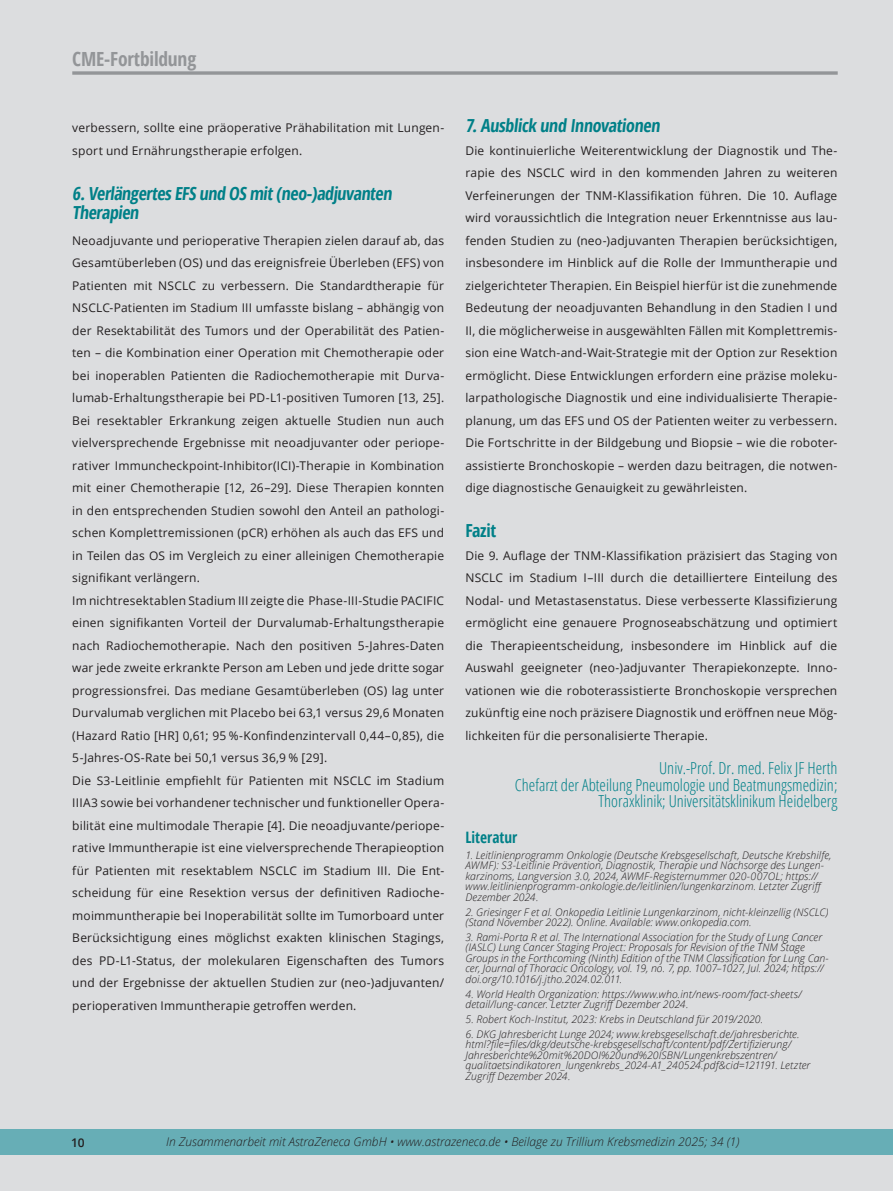
<style>
.page{position:relative;width:893px;height:1191px;background:#dcdddf}
.page>*{position:absolute;margin:0;border:0;box-sizing:border-box;transform-origin:0 0}
.t1{font:700 condensed 19.5px "Open Sans";letter-spacing:-.01em;color:#939598}
.t2{font:700 condensed 18px/19.5px "Open Sans";letter-spacing:-.02em;color:#008088}
.t3{font:300 condensed 16.5px/16.5px "Open Sans";color:#008088;text-align:right}
.t4{font:700 condensed 15.75px "Open Sans";color:#008088}
.t5{font:12px/22.5px "Open Sans";letter-spacing:.015em;color:#231f20}
.t6{font:italic 300 12px "Open Sans";color:#231f20}
.t7{font:600 12px "Open Sans";color:#231f20}
.t8{font:italic 300 10.5px/10.5px "Open Sans";letter-spacing:.005em;color:#231f20}
</style>
<div class="page">
<div style="left:0;top:1129px;width:893px;height:26px;background:#67aeb6"></div>
<svg style="left:72px;top:71px;width:766px;height:4px;background:#9ea0a2"></svg>
<h1 class="t1" style="left:71px;top:45px;width:99px">Schwerpunkt</h1>
<h1 class="t1" style="left:72px;top:45px;width:125px">CME-Fortbildung</h1>
<p class="t5" style="left:72px;top:116px;width:373px">verbessern, sollte eine präoperative Prähabilitation mit Lungen&shy;sport und Ernährungstherapie erfolgen.</p>
<h2 class="t2" style="left:72px;top:183px;width:324px">6.VerlängertesEFS und OS mit(neo-)adjuvanten<br>Therapien</h2>
<p class="t5" style="left:72px;top:229px;width:373px">Neoadjuvante und perioperative Therapien zielen darauf ab, das Gesamtüberleben (OS) und das ereignisfreie Überleben (EFS) von Patienten mit NSCLC zu verbessern. Die Standardtherapie für NSCLC-Patienten im Stadium III umfasste bislang – abhängig von der Resektabilität des Tumors und der Operabilität des Patien&shy;ten – die Kombination einer Operation mit Chemotherapie oder bei inoperablen Patienten die Radiochemotherapie mit Durva&shy;lumab-Erhaltungstherapie bei PD-L1-positiven Tumoren [13, 25].<br>Bei resektabler Erkrankung zeigen aktuelle Studien nun auch vielversprechende Ergebnisse mit neoadjuvanter oder periope&shy;rativer Immuncheckpoint-Inhibitor(ICI)-Therapie in Kombination mit einer Chemotherapie [12, 26–29]. Diese Therapien konnten in den entsprechenden Studien sowohl den Anteil an pathologi&shy;schen Komplettremissionen (pCR) erhöhen als auch das EFS und in Teilen das OS im Vergleich zu einer alleinigen Chemotherapie signifikant verlängern.<br>Im nichtresektablen Stadium III zeigte die Phase-III-Studie PACIFIC einen signifikanten Vorteil der Durvalumab-Erhaltungstherapie nach Radiochemotherapie. Nach den positiven 5-Jahres-Daten war jede zweite erkrankte Person am Leben und jede dritte sogar progressionsfrei. Das mediane Gesamtüberleben (OS) lag unter Durvalumab verglichen mit Placebo bei 63,1 versus 29,6 Monaten (Hazard Ratio [HR] 0,61; 95 %-Konfindenzintervall 0,44–0,85), die 5-Jahres-OS-Rate bei 50,1 versus 36,9 % [29].<br>Die S3-Leitlinie empfiehlt für Patienten mit NSCLC im Stadium IIIA3 sowie bei vorhandener technischer und funktioneller Opera&shy;bilität eine multimodale Therapie [4]. Die neoadjuvante/periope&shy;rative Immuntherapie ist eine vielversprechende Therapieoption für Patienten mit resektablem NSCLC im Stadium III. Die Ent&shy;scheidung für eine Resektion versus der definitiven Radioche&shy;moimmuntherapie bei Inoperabilität sollte im Tumorboard unter Berücksichtigung eines möglichst exakten klinischen Stagings, des PD-L1-Status, der molekularen Eigenschaften des Tumors und der Ergebnisse der aktuellen Studien zur (neo-)adjuvanten/ perioperativen Immuntherapie getroffen werden.</p>
<h2 class="t2" style="left:465px;top:115px;width:199px">7.Ausblick und Innovationen</h2>
<p class="t5" style="left:465px;top:139px;width:373px;text-align:justify">Die kontinuierliche Weiterentwicklung der Diagnostik und The&shy;rapie des NSCLC wird in den kommenden Jahren zu weiteren Verfeinerungen der TNM-Klassifikation führen. Die 10. Auflage wird voraussichtlich die Integration neuer Erkenntnisse aus lau&shy;fenden Studien zu (neo-)adjuvanten Therapien berücksichtigen, insbesondere im Hinblick auf die Rolle der Immuntherapie und zielgerichteter Therapien. Ein Beispiel hierfür ist die zunehmende Bedeutung der neoadjuvanten Behandlung in den Stadien I und II, die möglicherweise in ausgewählten Fällen mit Komplettremis&shy;sion eine Watch-and-Wait-Strategie mit der Option zur Resektion ermöglicht. Diese Entwicklungen erfordern eine präzise moleku&shy;larpathologische Diagnostik und eine individualisierte Therapie&shy;planung, um das EFS und OS der Patienten weiter zu verbessern.<br>Die Fortschritte in der Bildgebung und Biopsie – wie die roboter&shy;assistierte Bronchoskopie – werden dazu beitragen, die notwen&shy;dige diagnostische Genauigkeit zu gewährleisten.</p>
<h2 class="t2" style="left:465px;top:520px;width:32px">Fazit</h2>
<p class="t5" style="left:465px;top:544px;width:373px;text-align:justify">Die 9. Auflage der TNM-Klassifikation präzisiert das Staging von NSCLC im Stadium I–III durch die detailliertere Einteilung des Nodal- und Metastasenstatus. Diese verbesserte Klassifizierung ermöglicht eine genauere Prognoseabschätzung und optimiert die Therapieentscheidung, insbesondere im Hinblick auf die Auswahl geeigneter (neo-)adjuvanter Therapiekonzepte. Inno&shy;vationen wie die roboterassistierte Bronchoskopie versprechen zukünftig eine noch präzisere Diagnostik und eröffnen neue Mög&shy;lichkeiten für die personalisierte Therapie.</p>
<h3 class="t3" style="left:515px;top:759px;width:324px">Univ.-Prof. Dr. med. Felix JF Herth<br>Chefarzt der Abteilung Pneumologie und Beatmungsmedizin;<br>Thoraxklinik; Universitätsklinikum Heidelberg</h3>
<h3 class="t4" style="left:465px;top:826px;width:53px">Literatur</h3>
<p class="t8" style="left:465px;top:849px;width:368px">1. Leitlinienprogramm Onkologie (Deutsche Krebsgesellschaft, Deutsche Krebshilfe, AWMF): S3-Leitlinie Prävention, Diagnostik, Therapie und Nachsorge des Lungen&shy;karzinoms, Langversion 3.0, 2024, AWMF-Registernummer 020-007OL; https:// www.leitlinienprogramm-onkologie.de/leitlinien/lungenkarzinom. Letzter Zugriff Dezember 2024.</p>
<p class="t8" style="left:465px;top:906px;width:364px">2. Griesinger F et al. Onkopedia Leitlinie Lungenkarzinom, nicht-kleinzellig (NSCLC) (Stand November 2022). Online. Available: www.onkopedia.com.</p>
<p class="t8" style="left:465px;top:931px;width:365px">3. Rami-Porta R et al. The International Association for the Study of Lung Cancer (IASLC) Lung Cancer Staging Project: Proposals for Revision of the TNM Stage Groups in the Forthcoming (Ninth) Edition of the TNM Classification for Lung Can&shy;cer, Journal of Thoracic Oncology, vol. 19, no. 7, pp. 1007–1027, Jul. 2024; https:// doi.org/10.1016/j.jtho.2024.02.011.</p>
<p class="t8" style="left:465px;top:988px;width:338px">4. World Health Organization: https://www.who.int/news-room/fact-sheets/ detail/lung-cancer. Letzter Zugriff Dezember 2024.</p>
<p class="t8" style="left:465px;top:1013px;width:299px">5. Robert Koch-Institut, 2023: Krebs in Deutschland für 2019/2020.</p>
<p class="t8" style="left:465px;top:1028px;width:346px">6. DKG Jahresbericht Lunge 2024; www.krebsgesellschaft.de/jahresberichte. html?file=files/dkg/deutsche-krebsgesellschaft/content/pdf/Zertifizierung/ Jahresberichte%20mit%20DOI%20und%20ISBN/Lungenkrebszentren/ qualitaetsindikatoren_lungenkrebs_2024-A1_240524.pdf&amp;cid=121191. Letzter Zugriff Dezember 2024.</p>
<p class="t7" style="left:71px;top:1134px;width:15px">10</p>
<p class="t7" style="left:72px;top:1142px;width:15px">10</p>
<p class="t6" style="left:166px;top:1133px;width:575px">In Zusammenarbeit mit AstraZeneca GmbH • www.astrazeneca.de • Beilage zu Trillium Krebsmedizin 2025; 34 (1)</p>
</div>
